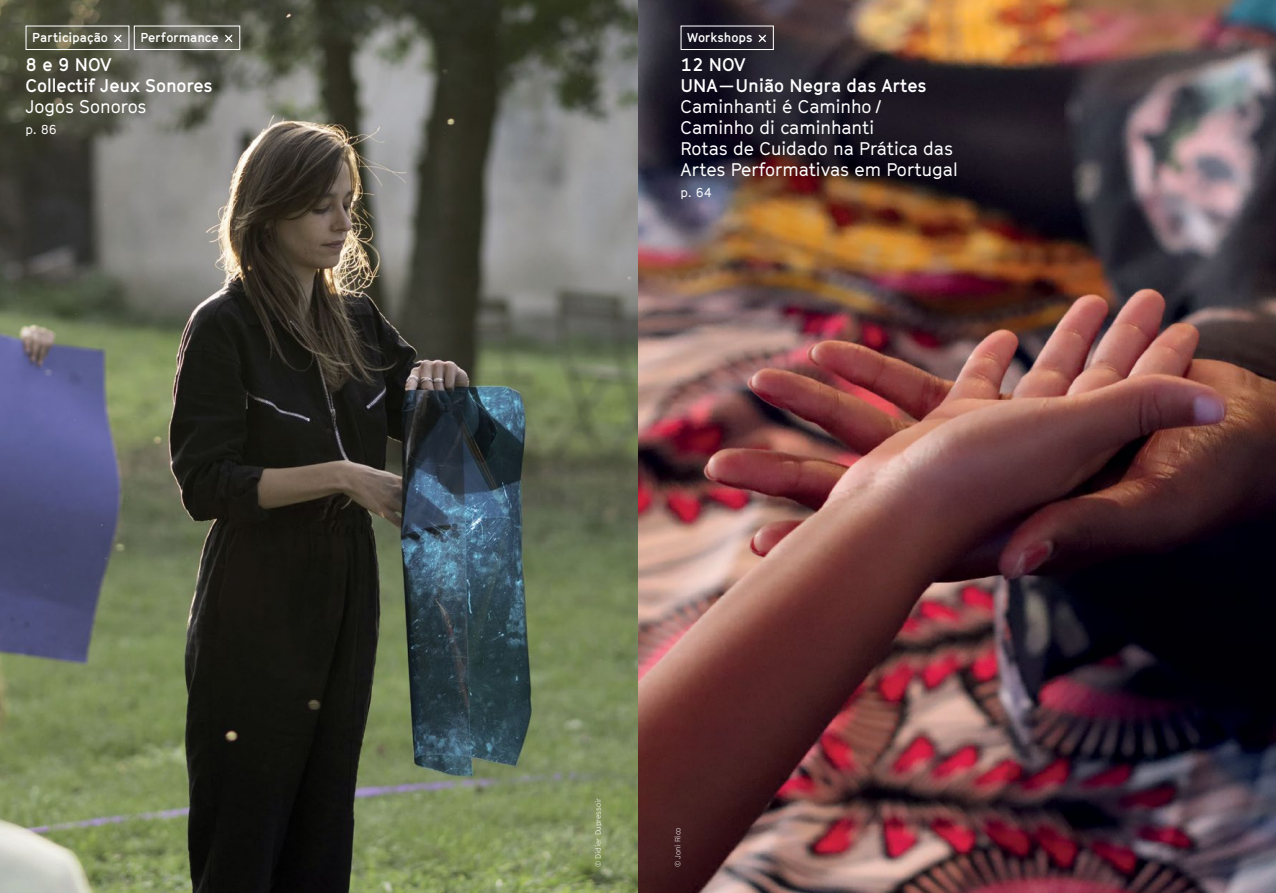
<style>
.page{position:relative;width:1276px;height:893px;background:#fff}
.page>*{position:absolute;margin:0;border:0;box-sizing:border-box;transform-origin:0 0}
.t1{font:18px/21px "GT Cinetype";color:#fff}
.t2{font:700 18px/21px "GT Cinetype";color:#fff}
.t3{font:700 12.75px "GT Cinetype";color:#fff}
.t4{font:12.75px "GT Cinetype";color:#fff}
.t5{font:300 7.5px "GT Cinetype";color:#fff}
</style>
<div class="page">
<img style="left:0;top:0;width:1276px;height:893px">
<div style="left:26px;top:26px;width:103px;height:24px;border:1px solid #fff"></div>
<svg style="left:114px;top:35px;width:8px;height:7px"></svg>
<div style="left:134px;top:26px;width:106px;height:24px;border:1px solid #fff"></div>
<svg style="left:225px;top:35px;width:7px;height:7px"></svg>
<div style="left:680px;top:26px;width:94px;height:24px;border:1px solid #fff"></div>
<svg style="left:758px;top:35px;width:8px;height:7px"></svg>
<p class="t3" style="left:32px;top:30px;width:77px">Participação</p>
<p class="t3" style="left:140px;top:30px;width:80px">Performance</p>
<p class="t2" style="left:26px;top:54px;width:188px">8 e 9 NOV<br>Collectif Jeux Sonores</p>
<p class="t1" style="left:26px;top:96px;width:122px">Jogos Sonoros</p>
<p class="t4" style="left:26px;top:122px;width:33px">p. 86</p>
<p class="t3" style="left:687px;top:30px;width:67px">Workshops</p>
<p class="t2" style="left:680px;top:54px;width:247px">12 NOV<br>UNA — União Negra das Artes</p>
<p class="t1" style="left:680px;top:96px;width:279px">Caminhanti é Caminho /<br>Caminho di caminhanti<br>Rotas de Cuidado na Prática das<br>Artes Performativas em Portugal</p>
<p class="t4" style="left:680px;top:185px;width:33px">p. 64</p>
<p class="t5" style="left:594px;top:867px;width:71px;rotate:-90deg">© Didier Dupressoir</p>
<p class="t5" style="left:673px;top:867px;width:42px;rotate:-90deg">© Joni Rico</p>
</div>
